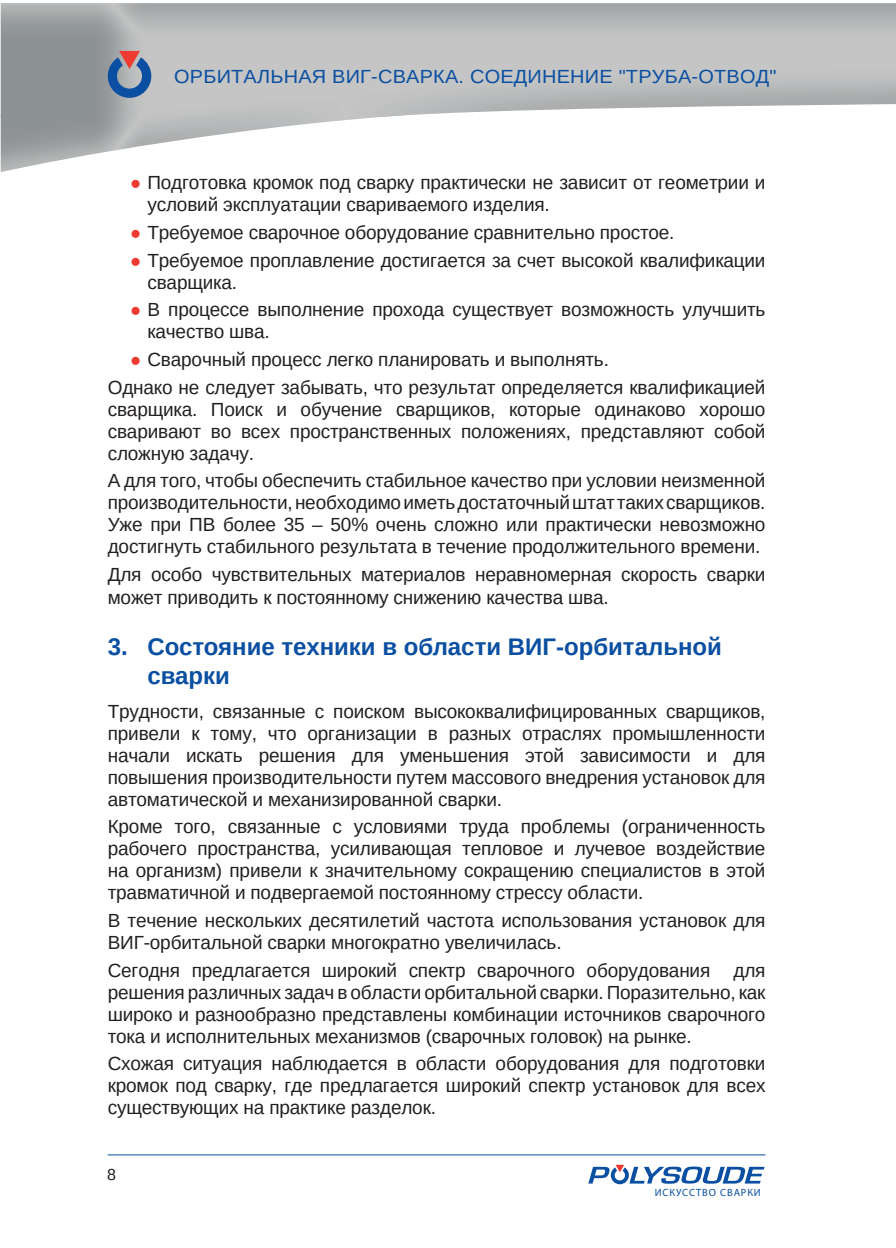
<style>
.page{position:relative;width:896px;height:1248px;background:#fff}
.page>*{position:absolute;margin:0;border:0;box-sizing:border-box;transform-origin:0 0}
.t1{font:700 24px/28.8px "Arimo";color:#0a4fa2}
.t2{font:19px/22px "Arimo";letter-spacing:-.01em;color:#231f20}
.t3{font:19px "Arimo";letter-spacing:.01em;color:#0a4fa2;scale:1.05 1}
.t4{font:16px "Arimo";color:#231f20}
.t5{font:10.4px "Myriad Pro";letter-spacing:.08em;color:#0a4fa2}
.s1{color:#ee3b32}
</style>
<div class="page">
<img style="left:1px;top:116px;width:393px;height:56px">
<hr style="left:108px;top:1154px;width:657px;height:1px;background:#0a4fa2">
<svg style="left:588px;top:1164px;width:176px;height:20px"></svg>
<svg style="left:108px;top:51px;width:43px;height:47px"></svg>
<p class="t3" style="left:174px;top:66px;width:575px">ОРБИТАЛЬНАЯ ВИГ-СВАРКА. СОЕДИНЕНИЕ "ТРУБА-ОТВОД"</p>
<p class="t2" style="left:147px;top:171px;width:619px;text-indent:-17px"><span class="s1">●</span> Подготовка кромок под сварку практически не зависит от геометрии и условий эксплуатации свариваемого изделия.</p>
<p class="t2" style="left:130px;top:221px;width:546px"><span class="s1">●</span> Требуемое сварочное оборудование сравнительно простое.</p>
<p class="t2" style="left:147px;top:249px;width:619px;text-indent:-17px"><span class="s1">●</span> Требуемое проплавление достигается за счет высокой квалификации сварщика.</p>
<p class="t2" style="left:147px;top:298px;width:619px;text-indent:-17px"><span class="s1">●</span> В процессе выполнение прохода существует возможность улучшить качество шва.</p>
<p class="t2" style="left:108px;top:345px;width:659px;line-height:27.6px;text-indent:23px"><span class="s1">●</span> Сварочный процесс легко планировать и выполнять.<br>Однако не следует забывать, что результат определяется квалификацией</p>
<p class="t2" style="left:108px;top:398px;width:659px;text-align:justify">сварщика. Поиск и обучение сварщиков, которые одинаково хорошо сваривают во всех пространственных положениях, представляют собой сложную задачу.</p>
<p class="t2" style="left:108px;top:469px;width:659px;text-align:justify">А для того, чтобы обеспечить стабильное качество при условии неизменной производительности, необходимоиметьдостаточныйштаттакихсварщиков.<br>Уже при ПВ более 35 – 50% очень сложно или практически невозможно достигнуть стабильного результата в течение продолжительного времени.</p>
<p class="t2" style="left:108px;top:563px;width:659px;line-height:22.8px">Для особо чувствительных материалов неравномерная скорость сварки может приводить к постоянному снижению качества шва.</p>
<p class="t1" style="left:147px;top:632px;width:576px;text-indent:-40px">3. Состояние техники в области ВИГ-орбитальной сварки</p>
<p class="t2" style="left:108px;top:700px;width:659px;text-align:justify">Трудности, связанные с поиском высококвалифицированных сварщиков, привели к тому, что организации в разных отраслях промышленности начали искать решения для уменьшения этой зависимости и для повышения производительности путем массового внедрения установок для автоматической и механизированной сварки.</p>
<p class="t2" style="left:108px;top:815px;width:659px;text-align:justify">Кроме того, связанные с условиями труда проблемы (ограниченность рабочего пространства, усиливающая тепловое и лучевое воздействие на организм) привели к значительному сокращению специалистов в этой травматичной и подвергаемой постоянному стрессу области.</p>
<p class="t2" style="left:108px;top:909px;width:659px">В течение нескольких десятилетий частота использования установок для<br>ВИГ-орбитальной сварки многократно увеличилась.</p>
<p class="t2" style="left:108px;top:959px;width:659px;text-align:justify">Сегодня предлагается широкий спектр сварочного оборудования для решения различных задач в области орбитальной сварки. Поразительно, как широко и разнообразно представлены комбинации источников сварочного тока и исполнительных механизмов (сварочных головок) на рынке.</p>
<p class="t2" style="left:108px;top:1052px;width:659px;text-align:justify">Схожая ситуация наблюдается в области оборудования для подготовки кромок под сварку, где предлагается широкий спектр установок для всех существующих на практике разделок.</p>
<p class="t4" style="left:107px;top:1165px;width:10px">8</p>
<p class="t5" style="left:655px;top:1185px;width:107px">ИСКУССТВО СВАРКИ</p>
</div>
